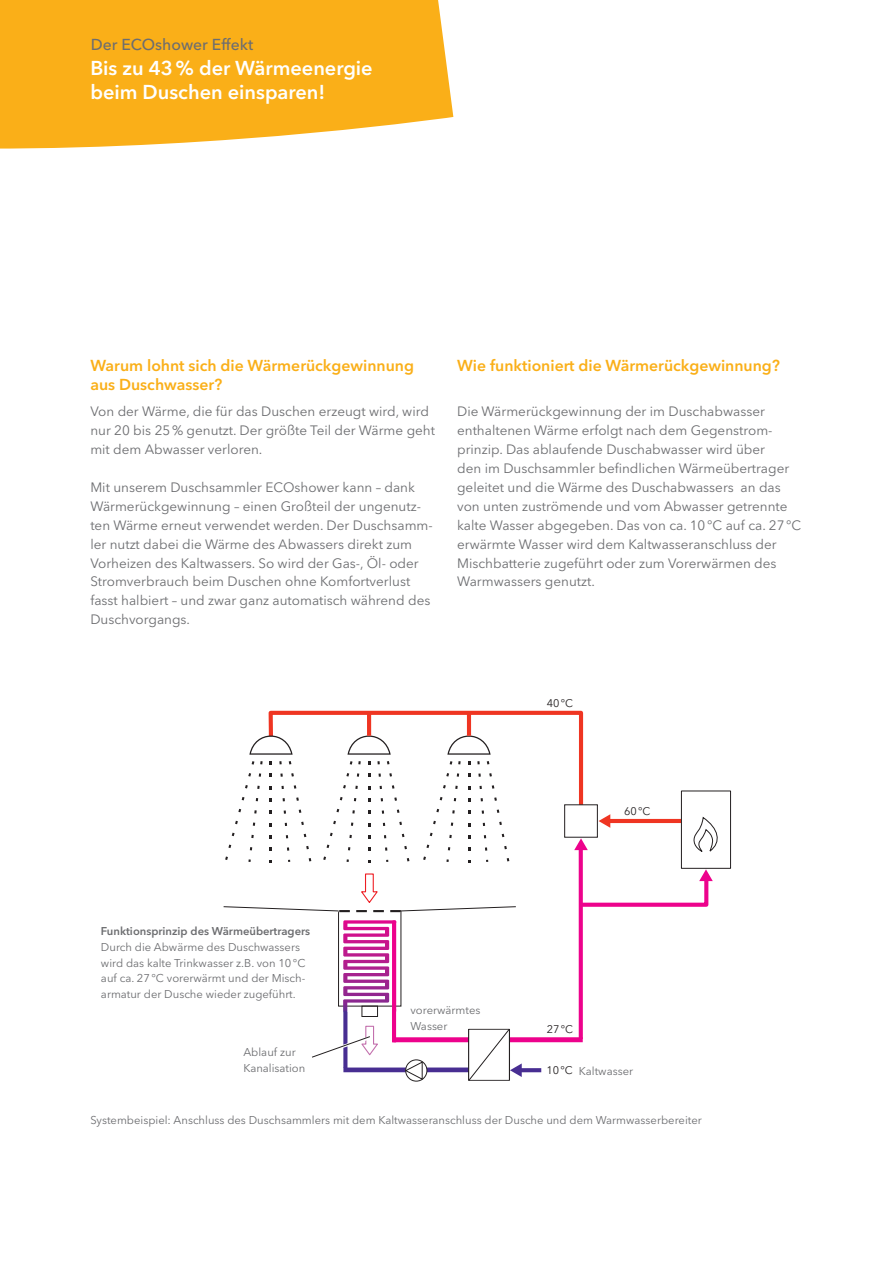
<style>
.page{position:relative;width:893px;height:1263px;background:#fff}
.page>*{position:absolute;margin:0;border:0;box-sizing:border-box;transform-origin:0 0}
.t1{font:600 19.95px/24px "Avenir Next LT Pro";color:#fff}
.t2{font:600 15.75px/18.9px "Avenir Next LT Pro";color:#faaf18}
.t3{font:500 15.75px "Avenir Next LT Pro";color:#6c6d70}
.t4{font:13.5px/18.9px "Avenir Next LT Pro";color:#6c6d70}
.t5{font:11.25px/15.8px "Avenir Next LT Pro";color:#6c6d70}
.t6{font:600 11.25px "Avenir Next LT Pro";color:#6c6d70}
.t7{font:10.95px "Avenir Next LT Pro";color:#231f20}
</style>
<div class="page">
<svg style="left:0;top:0;width:453px;height:149px;background:#fab62c"></svg>
<svg style="left:584px;top:869px;width:129px;height:38px"></svg>
<svg style="left:574px;top:838px;width:14px;height:12px"></svg>
<svg style="left:599px;top:814px;width:11px;height:14px"></svg>
<hr style="left:606px;top:819px;width:78px;height:4px;background:#ef3522">
<hr style="left:516px;top:1069px;width:25px;height:2px;background:#482e92">
<div style="left:564px;top:804px;width:34px;height:34px;border:1px solid #231f20"></div>
<div style="left:681px;top:791px;width:49px;height:77px;background:#fff"></div>
<div style="left:681px;top:790px;width:50px;height:79px;border:1px solid #231f20"></div>
<svg style="left:693px;top:816px;width:25px;height:36px"></svg>
<div style="left:338px;top:911px;width:63px;height:95px;border:1px solid #231f20"></div>
<svg style="left:343px;top:920px;width:49px;height:92px"></svg>
<hr style="left:392px;top:920px;width:4px;height:92px;background:#ed028c">
<div style="left:361px;top:1006px;width:17px;height:11px;border:1px solid #231f20"></div>
<hr style="left:393px;top:1009px;width:2px;height:33px;background:#ed028c">
<hr style="left:344px;top:1012px;width:3px;height:56px;background:#482e92">
<div style="left:343px;top:1067px;width:126px;height:5px;background:#482e92"></div>
<div style="left:406px;top:1060px;width:21px;height:21px;background:#fff;border-radius:50%"></div>
<div style="left:405px;top:1060px;width:22px;height:21px;border:1px solid #231f20;border-radius:50%"></div>
<svg style="left:405px;top:1061px;width:18px;height:19px"></svg>
<svg style="left:225px;top:856px;width:3px;height:4px"></svg>
<svg style="left:238px;top:710px;width:347px;height:104px"></svg>
<hr style="left:468px;top:713px;width:2px;height:23px;background:#ef3522">
<hr style="left:368px;top:713px;width:2px;height:23px;background:#ef3522">
<svg style="left:223px;top:873px;width:293px;height:39px"></svg>
<svg style="left:578px;top:846px;width:6px;height:190px"></svg>
<svg style="left:393px;top:1036px;width:190px;height:7px"></svg>
<svg style="left:468px;top:1028px;width:54px;height:53px"></svg>
<svg style="left:312px;top:1025px;width:66px;height:35px"></svg>
<p class="t3" style="left:91px;top:35px;width:164px">Der ECOshower Effekt</p>
<h1 class="t1" style="left:90px;top:56px;width:284px">Bis zu 43% der Wärmeenergie beim Duschen einsparen!</h1>
<p class="t2" style="left:90px;top:356px;width:325px">Warum lohnt sich die Wärmerückgewinnung aus Duschwasser?</p>
<p class="t4" style="left:90px;top:402px;width:346px">Von der Wärme, die für das Duschen erzeugt wird, wird nur 20 bis 25% genutzt. Der größte Teil der Wärme geht mit dem Abwasser verloren.</p>
<p class="t4" style="left:90px;top:478px;width:344px">Mit unserem Duschsammler ECOshower kann – dank Wärmerückgewinnung – einen Großteil der ungenutz&shy;ten Wärme erneut verwendet werden. Der Duschsamm&shy;ler nutzt dabei die Wärme des Abwassers direkt zum Vorheizen des Kaltwassers. So wird der Gas-, Öl- oder Stromverbrauch beim Duschen ohne Komfortverlust fasst halbiert – und zwar ganz automatisch während des Duschvorgangs.</p>
<p class="t2" style="left:457px;top:356px;width:324px">Wie funktioniert die Wärmerückgewinnung?</p>
<p class="t4" style="left:457px;top:402px;width:346px">Die Wärmerückgewinnung der im Duschabwasser enthaltenen Wärme erfolgt nach dem Gegenstrom&shy;prinzip. Das ablaufende Duschabwasser wird über<br>den im Duschsammler befindlichen Wärmeübertrager geleitet und die Wärme des Duschabwassers an das von unten zuströmende und vom Abwasser getrennte kalte Wasser abgegeben. Das von ca. 10°C auf ca. 27°C erwärmte Wasser wird dem Kaltwasseranschluss der Mischbatterie zugeführt oder zum Vorerwärmen des Warmwassers genutzt.</p>
<p class="t7" style="left:547px;top:696px;width:28px">40 °C</p>
<p class="t7" style="left:624px;top:805px;width:28px">60 °C</p>
<p class="t6" style="left:101px;top:924px;width:211px">Funktionsprinzip des Wärmeübertragers</p>
<p class="t5" style="left:101px;top:939px;width:206px">Durch die Abwärme des Duschwassers wird das kalte Trinkwasser z.B. von 10°C auf ca. 27°C vorerwärmt und der Misch&shy;armatur der Dusche wieder zugeführt.</p>
<p class="t5" style="left:243px;top:1044px;width:63px">Ablauf zur<br>Kanalisation</p>
<p class="t5" style="left:410px;top:1002px;width:72px">vorerwärmtes<br>Wasser</p>
<p class="t7" style="left:547px;top:1023px;width:28px">27 °C</p>
<p class="t7" style="left:546px;top:1064px;width:28px">10 °C</p>
<p class="t5" style="left:579px;top:1063px;width:56px">Kaltwasser</p>
<p class="t5" style="left:90px;top:1112px;width:613px">Systembeispiel: Anschluss des Duschsammlers mit dem Kaltwasseranschluss der Dusche und dem Warmwasserbereiter</p>
</div>
